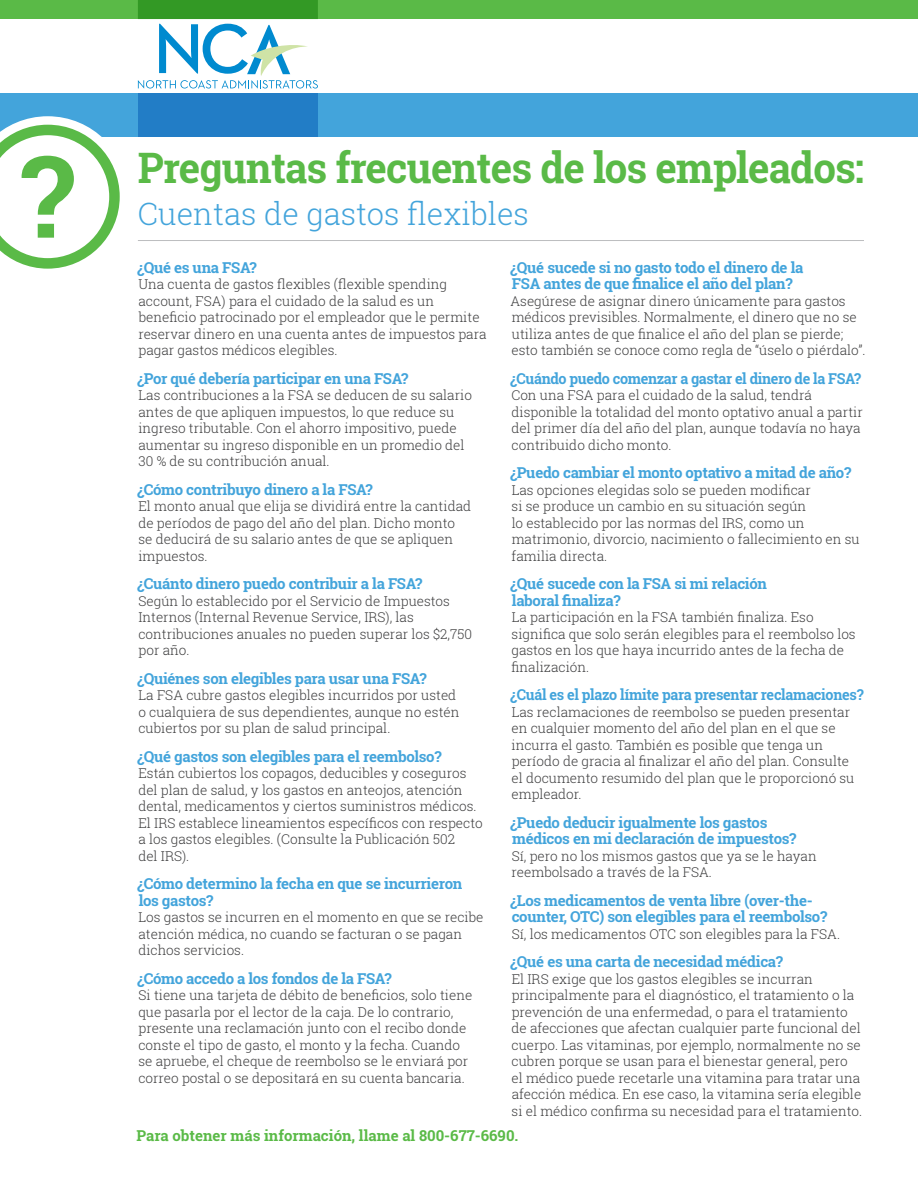
<style>
.page{position:relative;width:918px;height:1188px;background:#fff}
.page>*{position:absolute;margin:0;border:0;box-sizing:border-box;transform-origin:0 0}
.t1{font:700 42px "Roboto Slab";letter-spacing:-.02em;color:#5aba47;scale:.96 1}
.t2{font:300 30.75px "Roboto Slab";color:#43a4db}
.t3{font:700 15px/16.5px "Roboto Slab";letter-spacing:-.02em;color:#43a4db}
.t4{font:700 15px "Roboto Slab";letter-spacing:-.02em;color:#43a4db;scale:.96 1}
.t5{font:700 15px "Roboto Slab";color:#5aba47}
.t6{font:300 13.5px/16.5px "Roboto Slab";color:#3e3e3f}
</style>
<div class="page">
<div style="left:0;top:94px;width:918px;height:43px;background:#43a4db"></div>
<div style="left:138px;top:94px;width:180px;height:43px;background:#227dc6"></div>
<hr style="left:138px;top:240px;width:726px;height:1px;background:#bcbdc0">
<div style="left:0;top:0;width:918px;height:19px;background:#5aba47"></div>
<svg style="left:138px;top:0;width:180px;height:89px"></svg>
<svg style="left:0;top:116px;width:120px;height:153px"></svg>
<p class="t1" style="left:138px;top:139px;width:758px">Preguntas frecuentes de los empleados:</p>
<p class="t2" style="left:138px;top:193px;width:393px">Cuentas de gastos flexibles</p>
<p class="t3" style="left:137px;top:259px;width:121px">¿Qué es una FSA?</p>
<p class="t6" style="left:138px;top:276px;width:350px">Una cuenta de gastos flexibles (flexible spending account, FSA) para el cuidado de la salud es un beneficio patrocinado por el empleador que le permite reservar dinero en una cuenta antes de impuestos para pagar gastos médicos elegibles.</p>
<p class="t3" style="left:137px;top:370px;width:273px">¿Por qué debería participar en una FSA?</p>
<p class="t6" style="left:138px;top:387px;width:335px">Las contribuciones a la FSA se deducen de su salario antes de que apliquen impuestos, lo que reduce su ingreso tributable. Con el ahorro impositivo, puede aumentar su ingreso disponible en un promedio del 30 % de su contribución anual.</p>
<p class="t3" style="left:137px;top:481px;width:237px">¿Cómo contribuyo dinero a la FSA?</p>
<p class="t6" style="left:138px;top:498px;width:334px">El monto anual que elija se dividirá entre la cantidad de períodos de pago del año del plan. Dicho monto se deducirá de su salario antes de que se apliquen impuestos.</p>
<p class="t3" style="left:137px;top:575px;width:287px">¿Cuánto dinero puedo contribuir a la FSA?</p>
<p class="t6" style="left:138px;top:592px;width:335px">Según lo establecido por el Servicio de Impuestos Internos (Internal Revenue Service, IRS), las contribuciones anuales no pueden superar los $2,750 por año.</p>
<p class="t3" style="left:137px;top:670px;width:291px">¿Quiénes son elegibles para usar una FSA?</p>
<p class="t6" style="left:138px;top:687px;width:323px">La FSA cubre gastos elegibles incurridos por usted o cualquiera de sus dependientes, aunque no estén cubiertos por su plan de salud principal.</p>
<p class="t3" style="left:137px;top:748px;width:306px">¿Qué gastos son elegibles para el reembolso?</p>
<p class="t6" style="left:138px;top:765px;width:346px">Están cubiertos los copagos, deducibles y coseguros del plan de salud, y los gastos en anteojos, atención dental, medicamentos y ciertos suministros médicos.<br>El IRS establece lineamientos específicos con respecto a los gastos elegibles. (Consulte la Publicación 502<br>del IRS).</p>
<p class="t3" style="left:137px;top:875px;width:327px">¿Cómo determino la fecha en que se incurrieron los gastos?</p>
<p class="t6" style="left:138px;top:909px;width:347px">Los gastos se incurren en el momento en que se recibe atención médica, no cuando se facturan o se pagan dichos servicios.</p>
<p class="t3" style="left:137px;top:970px;width:256px">¿Cómo accedo a los fondos de la FSA?</p>
<p class="t6" style="left:138px;top:987px;width:335px">Si tiene una tarjeta de débito de beneficios, solo tiene que pasarla por el lector de la caja. De lo contrario, presente una reclamación junto con el recibo donde conste el tipo de gasto, el monto y la fecha. Cuando se apruebe, el cheque de reembolso se le enviará por correo postal o se depositará en su cuenta bancaria.</p>
<p class="t3" style="left:510px;top:259px;width:295px">¿Qué sucede si no gasto todo el dinero de la<br>FSA antes de que finalice el año del plan?</p>
<p class="t6" style="left:510px;top:292px;width:357px">Asegúrese de asignar dinero únicamente para gastos médicos previsibles. Normalmente, el dinero que no se utiliza antes de que finalice el año del plan se pierde; esto también se conoce como regla de “úselo o piérdalo”.</p>
<p class="t4" style="left:510px;top:368px;width:367px">¿Cuándo puedo comenzar a gastar el dinero de la FSA?</p>
<p class="t6" style="left:512px;top:387px;width:353px">Con una FSA para el cuidado de la salud, tendrá disponible la totalidad del monto optativo anual a partir del primer día del año del plan, aunque todavía no haya contribuido dicho monto.</p>
<p class="t3" style="left:510px;top:464px;width:342px">¿Puedo cambiar el monto optativo a mitad de año?</p>
<p class="t6" style="left:512px;top:481px;width:350px">Las opciones elegidas solo se pueden modificar<br>si se produce un cambio en su situación según<br>lo establecido por las normas del IRS, como un matrimonio, divorcio, nacimiento o fallecimiento en su familia directa.</p>
<p class="t3" style="left:510px;top:575px;width:258px">¿Qué sucede con la FSA si mi relación laboral finaliza?</p>
<p class="t6" style="left:512px;top:609px;width:346px">La participación en la FSA también finaliza. Eso significa que solo serán elegibles para el reembolso los gastos en los que haya incurrido antes de la fecha de finalización.</p>
<p class="t4" style="left:510px;top:684px;width:370px">¿Cuál es el plazo límite para presentar reclamaciones?</p>
<p class="t6" style="left:512px;top:703px;width:344px">Las reclamaciones de reembolso se pueden presentar en cualquier momento del año del plan en el que se incurra el gasto. También es posible que tenga un período de gracia al finalizar el año del plan. Consulte el documento resumido del plan que le proporcionó su empleador.</p>
<p class="t3" style="left:510px;top:814px;width:288px">¿Puedo deducir igualmente los gastos médicos en mi declaración de impuestos?</p>
<p class="t6" style="left:512px;top:847px;width:307px">Sí, pero no los mismos gastos que ya se le hayan reembolsado a través de la FSA.</p>
<p class="t3" style="left:510px;top:892px;width:319px">¿Los medicamentos de venta libre (over-the&shy;counter, OTC) son elegibles para el reembolso?</p>
<p class="t6" style="left:512px;top:925px;width:330px">Sí, los medicamentos OTC son elegibles para la FSA.</p>
<p class="t3" style="left:510px;top:953px;width:274px">¿Qué es una carta de necesidad médica?</p>
<p class="t6" style="left:512px;top:970px;width:352px">El IRS exige que los gastos elegibles se incurran principalmente para el diagnóstico, el tratamiento o la prevención de una enfermedad, o para el tratamiento de afecciones que afectan cualquier parte funcional del cuerpo. Las vitaminas, por ejemplo, normalmente no se cubren porque se usan para el bienestar general, pero el médico puede recetarle una vitamina para tratar una afección médica. En ese caso, la vitamina sería elegible si el médico confirma su necesidad para el tratamiento.</p>
<p class="t5" style="left:136px;top:1125px;width:383px">Para obtener más información, llame al 800-677-6690.</p>
</div>
